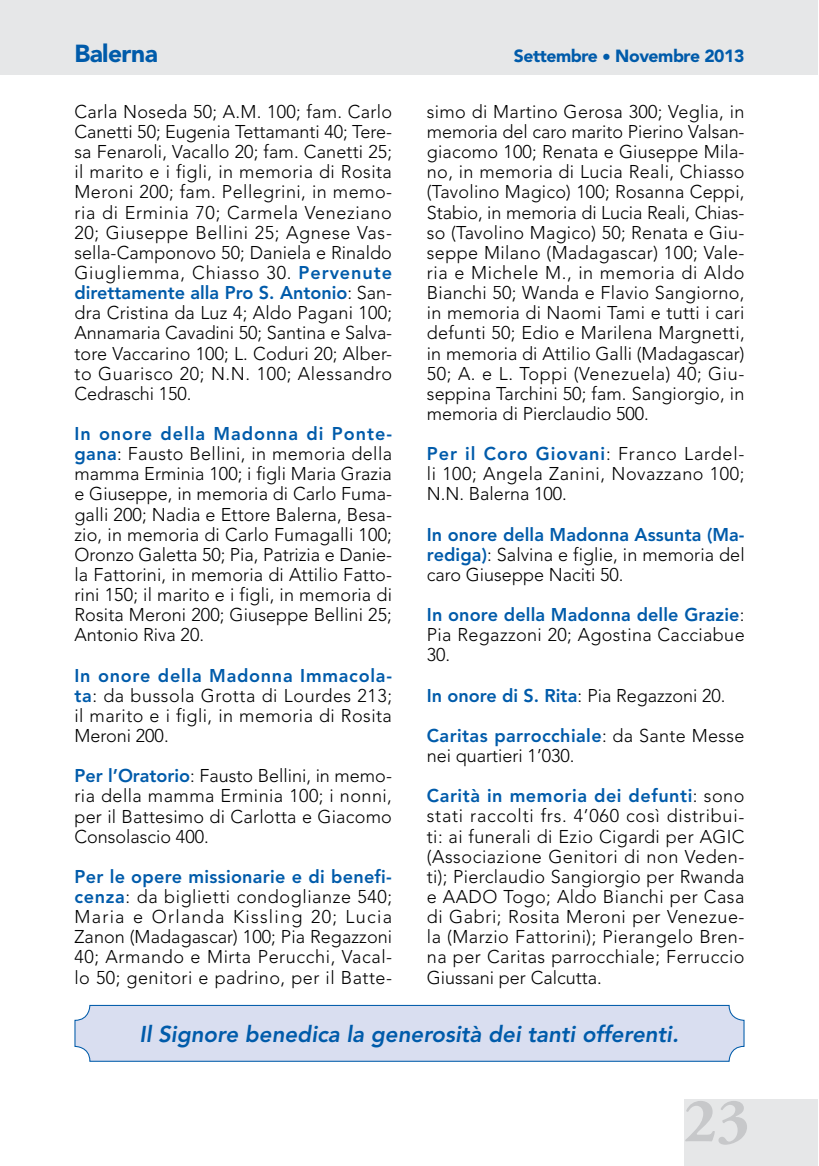
<style>
.page{position:relative;width:819px;height:1166px;background:#fff}
.page>*{position:absolute;margin:0;border:0;box-sizing:border-box;transform-origin:0 0}
.t1{font:700 63px "Adobe Garamond Pro";color:#c7c8ca}
.t2{font:900 24.5px "Avenir";letter-spacing:-.025em;color:#005baa}
.t3{font:italic 800 22.75px "Avenir";color:#005baa}
.t4{font:300 18.38px/20.1px "Avenir";letter-spacing:.015em;color:#000;text-align:justify}
.t5{font:800 18.38px/40.2px "Avenir";letter-spacing:.03em;color:#005baa}
.t6{font:900 17.5px "Avenir";letter-spacing:-.025em;color:#005baa}
.s1{font-weight:800;color:#005baa}
.s2{font-weight:300;color:#000}
</style>
<div class="page">
<div style="left:685px;top:1099px;width:132px;height:67px;background:#e6e7e8"></div>
<div style="left:0;top:0;width:817px;height:74px;background:#e6e7e8"></div>
<div style="left:75px;top:1005px;width:669px;height:56px;background:#d9def0;border-radius:15px"></div>
<div style="left:74px;top:1005px;width:670px;height:57px;border:1px solid #005baa;border-radius:15px"></div>
<h2 class="t2" style="left:74px;top:38px;width:85px">Balerna</h2>
<p class="t6" style="left:514px;top:45px;width:232px">Settembre • Novembre 2013</p>
<p class="t4" style="left:74px;top:102px;width:319px">Carla Noseda 50; A.M. 100; fam. Carlo Canetti 50; Eugenia Tettamanti 40; Tere&shy;sa Fenaroli, Vacallo 20; fam. Canetti 25; il marito e i figli, in memoria di Rosita Meroni 200; fam. Pellegrini, in memo&shy;ria di Erminia 70; Carmela Veneziano 20; Giuseppe Bellini 25; Agnese Vas&shy;sella-Camponovo 50; Daniela e Rinaldo Giugliemma, Chiasso 30. <span class="s1">Pervenute direttamente alla Pro S. Antonio</span>: San&shy;dra Cristina da Luz 4; Aldo Pagani 100; Annamaria Cavadini 50; Santina e Salva&shy;tore Vaccarino 100; L. Coduri 20; Alber&shy;to Guarisco 20; N.N. 100; Alessandro Cedraschi 150.</p>
<p class="t4" style="left:74px;top:424px;width:319px"><span class="s1">In onore della Madonna di Ponte&shy;gana</span>: Fausto Bellini, in memoria della mamma Erminia 100; i figli Maria Grazia e Giuseppe, in memoria di Carlo Fuma&shy;galli 200; Nadia e Ettore Balerna, Besa&shy;zio, in memoria di Carlo Fumagalli 100; Oronzo Galetta 50; Pia, Patrizia e Danie&shy;la Fattorini, in memoria di Attilio Fatto&shy;rini 150; il marito e i figli, in memoria di Rosita Meroni 200; Giuseppe Bellini 25; Antonio Riva 20.</p>
<p class="t4" style="left:74px;top:665px;width:319px"><span class="s1">In onore della Madonna Immacola&shy;ta</span>: da bussola Grotta di Lourdes 213; il marito e i figli, in memoria di Rosita Meroni 200.</p>
<p class="t4" style="left:74px;top:766px;width:319px"><span class="s1">Per l’Oratorio</span>: Fausto Bellini, in memo&shy;ria della mamma Erminia 100; i nonni, per il Battesimo di Carlotta e Giacomo Consolascio 400.</p>
<p class="t4" style="left:74px;top:866px;width:319px"><span class="s1">Per le opere missionarie e di benefi&shy;cenza</span>: da biglietti condoglianze 540; Maria e Orlanda Kissling 20; Lucia Zanon (Madagascar) 100; Pia Regazzoni 40; Armando e Mirta Perucchi, Vacal&shy;lo 50; genitori e padrino, per il Batte-</p>
<p class="t4" style="left:427px;top:102px;width:319px">simo di Martino Gerosa 300; Veglia, in memoria del caro marito Pierino Valsan&shy;giacomo 100; Renata e Giuseppe Mila&shy;no, in memoria di Lucia Reali, Chiasso (Tavolino Magico) 100; Rosanna Ceppi, Stabio, in memoria di Lucia Reali, Chias&shy;so (Tavolino Magico) 50; Renata e Giu&shy;seppe Milano (Madagascar) 100; Vale&shy;ria e Michele M., in memoria di Aldo Bianchi 50; Wanda e Flavio Sangiorno, in memoria di Naomi Tami e tutti i cari defunti 50; Edio e Marilena Margnetti, in memoria di Attilio Galli (Madagascar)<br>50; A. e L. Toppi (Venezuela) 40; Giu&shy;seppina Tarchini 50; fam. Sangiorgio, in memoria di Pierclaudio 500.</p>
<p class="t4" style="left:427px;top:444px;width:319px"><span class="s1">Per il Coro Giovani</span>: Franco Lardel&shy;li 100; Angela Zanini, Novazzano 100; N.N. Balerna 100.</p>
<p class="t4" style="left:427px;top:524px;width:319px"><span class="s1">In onore della Madonna Assunta (Ma&shy;rediga)</span>: Salvina e figlie, in memoria del caro Giuseppe Naciti 50.</p>
<p class="t4" style="left:427px;top:605px;width:319px"><span class="s1">In onore della Madonna delle Grazie</span>:<br>Pia Regazzoni 20; Agostina Cacciabue 30.</p>
<p class="t5" style="left:427px;top:675px;width:319px">In onore di S. Rita<span class="s2">: Pia Regazzoni 20.<br></span>Caritas parrocchiale<span class="s2">: da Sante Messe</span></p>
<p class="t5" style="left:427px;top:735px;width:319px"><span class="s2">nei quartieri 1’030.<br></span>Carità in memoria dei defunti<span class="s2">: sono</span></p>
<p class="t4" style="left:427px;top:806px;width:319px">stati raccolti frs. 4’060 così distribui&shy;ti: ai funerali di Ezio Cigardi per AGIC (Associazione Genitori di non Veden&shy;ti); Pierclaudio Sangiorgio per Rwanda e AADO Togo; Aldo Bianchi per Casa di Gabri; Rosita Meroni per Venezue&shy;la (Marzio Fattorini); Pierangelo Bren&shy;na per Caritas parrocchiale; Ferruccio Giussani per Calcutta.</p>
<p class="t3" style="left:139px;top:1020px;width:540px">Il Signore benedica la generosità dei tanti offerenti.</p>
<h1 class="t1" style="left:684px;top:1084px;width:67px">23</h1>
</div>
